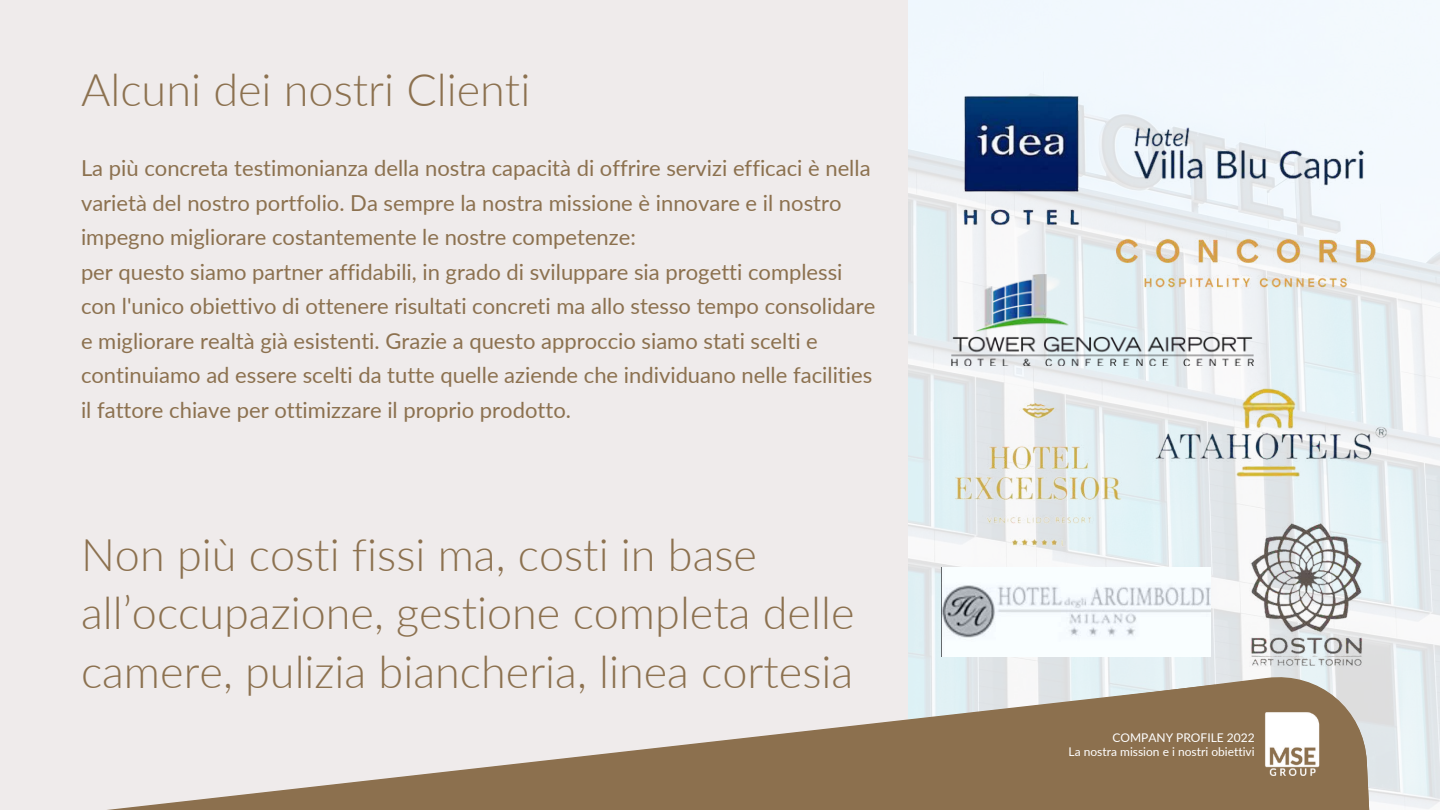
<style>
.page{position:relative;width:1440px;height:810px;background:#efebeb}
.page>*{position:absolute;margin:0;border:0;box-sizing:border-box;transform-origin:0 0}
.t1{font:300 45px/58.5px "Lato";color:#8c714f}
.t2{font:22px/34.5px "Lato";color:#8c714f}
.t3{font:12px/14.2px "Lato";color:#fff;text-align:right}
</style>
<div class="page">
<svg style="left:908px;top:0;width:532px;height:810px;fill:#f0f7f9"></svg>
<img style="left:952px;top:89px;width:136px;height:142px">
<img style="left:931px;top:357px;width:203px;height:205px">
<img style="left:1149px;top:380px;width:243px;height:108px">
<img style="left:942px;top:567px;width:268px;height:90px">
<svg style="left:908px;top:667px;width:504px;height:143px"></svg>
<img style="left:1263px;top:712px;width:57px;height:64px">
<svg style="left:107px;top:686px;width:1123px;height:124px;fill:#8c704e"></svg>
<img style="left:1105px;top:122px;width:287px;height:70px">
<img style="left:952px;top:275px;width:301px;height:90px">
<img style="left:1236px;top:513px;width:139px;height:164px">
<img style="left:1116px;top:239px;width:259px;height:50px">
<h1 class="t1" style="left:81px;top:59px;width:451px">Alcuni dei nostri Clienti</h1>
<p class="t2" style="left:81px;top:151px;width:796px">La più concreta testimonianza della nostra capacità di offrire servizi efficaci è nella varietà del nostro portfolio. Da sempre la nostra missione è innovare e il nostro impegno migliorare costantemente le nostre competenze:<br>per questo siamo partner affidabili, in grado di sviluppare sia progetti complessi con l'unico obiettivo di ottenere risultati concreti ma allo stesso tempo consolidare e migliorare realtà già esistenti. Grazie a questo approccio siamo stati scelti e continuiamo ad essere scelti da tutte quelle aziende che individuano nelle facilities il fattore chiave per ottimizzare il proprio prodotto.</p>
<h1 class="t1" style="left:81px;top:524px;width:775px">Non più costi fissi ma, costi in base all’occupazione, gestione completa delle camere, pulizia biancheria, linea cortesia</h1>
<p class="t3" style="left:1069px;top:730px;width:188px">COMPANY PROFILE 2022<br>La nostra mission e i nostri obiettivi</p>
</div>
